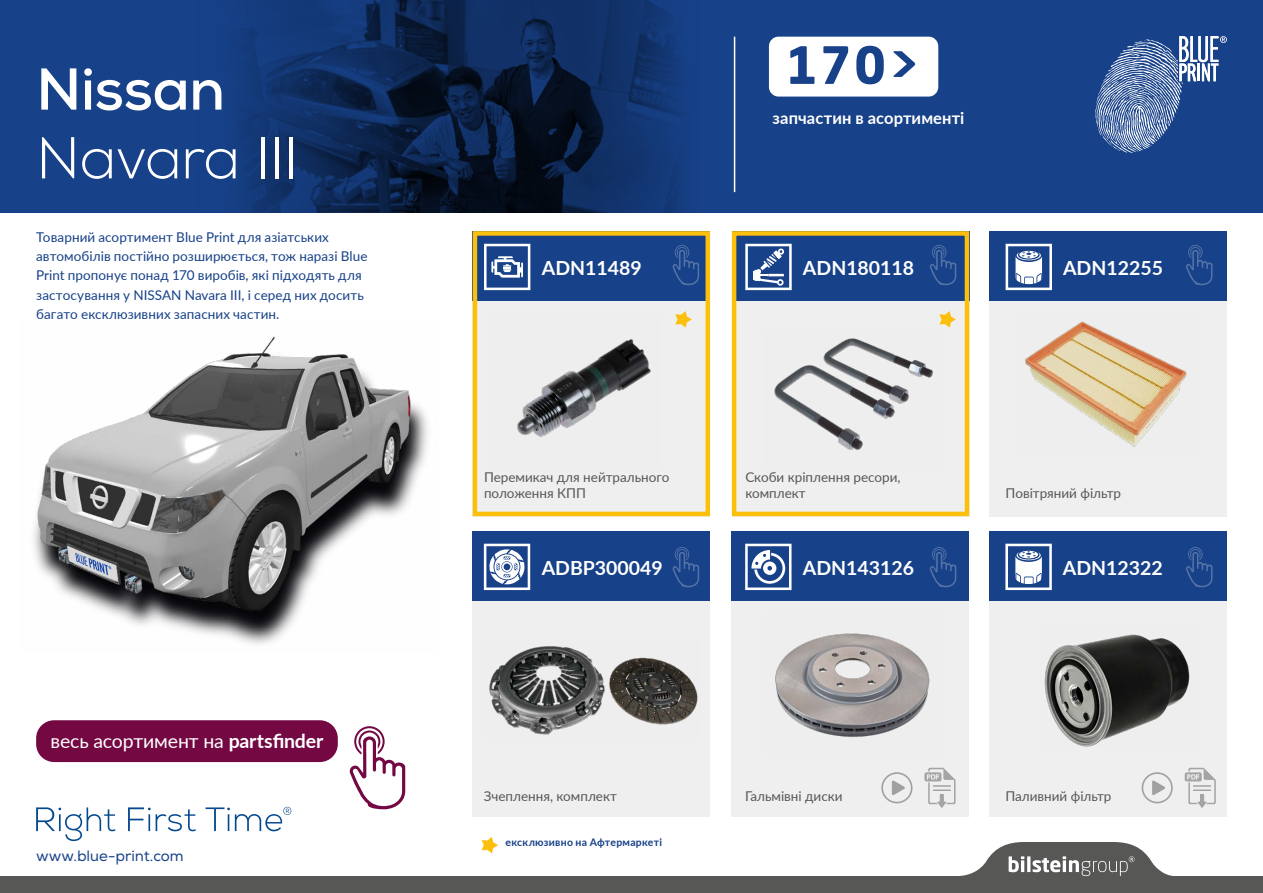
<style>
.page{position:relative;width:1263px;height:893px;background:#fff}
.page>*{position:absolute;margin:0;border:0;box-sizing:border-box;transform-origin:0 0}
.t1{font:300 58.95px "Nexa";letter-spacing:-.02em;color:#fff}
.t2{font:700 58.95px "Nexa";letter-spacing:-.01em;color:#fff}
.t3{font:700 50.7px "Neo Sans Pro";color:#174188}
.t4{font:700 19.5px "Lato";color:#fff}
.t5{font:19.5px "Lato";letter-spacing:-.01em;color:#fff}
.t6{font:700 16.5px "Lato";letter-spacing:.005em;color:#fff}
.t7{font:15px "Nexa";color:#174188}
.t8{font:13.5px/19.2px "Lato";letter-spacing:.005em;color:#174188}
.t9{font:13.5px/16.2px "Lato";color:#575756}
.t10{font:700 10.5px "Lato";letter-spacing:.025em;color:#174188}
.s1{font-weight:700}
</style>
<div class="page">
<svg style="left:36px;top:807px;width:80px;height:34px"></svg>
<svg style="left:128px;top:807px;width:68px;height:24px"></svg>
<svg style="left:206px;top:807px;width:85px;height:24px"></svg>
<div style="left:0;top:876px;width:1263px;height:17px;background:#575756"></div>
<svg style="left:481px;top:842px;width:692px;height:35px"></svg>
<svg style="left:1009px;top:856px;width:125px;height:20px"></svg>
<svg style="left:0;top:0;width:1263px;height:213px;background:#133774"></svg>
<hr style="left:734px;top:37px;width:1px;height:155px;background:#fff">
<div style="left:36px;top:720px;width:302px;height:42px;background:#730842;border-radius:18px"></div>
<svg style="left:349px;top:726px;width:56px;height:83px"></svg>
<div style="left:732px;top:531px;width:237px;height:286px;background:#f0eff0"></div>
<div style="left:732px;top:531px;width:237px;height:70px;background:#174188"></div>
<div style="left:472px;top:531px;width:238px;height:286px;background:#f0eff0"></div>
<div style="left:472px;top:531px;width:238px;height:70px;background:#174188"></div>
<div style="left:732px;top:231px;width:237px;height:286px;background:#f0eff0"></div>
<div style="left:473px;top:231px;width:237px;height:286px;background:#f0eff0"></div>
<div style="left:473px;top:231px;width:237px;height:70px;background:#174188"></div>
<div style="left:732px;top:231px;width:237px;height:70px;background:#174188"></div>
<div style="left:989px;top:531px;width:238px;height:286px;background:#f0eff0"></div>
<img style="left:1044px;top:634px;width:146px;height:113px">
<img style="left:774px;top:338px;width:159px;height:112px">
<svg style="left:484px;top:544px;width:46px;height:46px"></svg>
<svg style="left:745px;top:544px;width:46px;height:46px"></svg>
<div style="left:989px;top:531px;width:238px;height:70px;background:#174188"></div>
<svg style="left:672px;top:245px;width:27px;height:40px"></svg>
<svg style="left:672px;top:547px;width:27px;height:40px"></svg>
<svg style="left:930px;top:245px;width:26px;height:40px"></svg>
<svg style="left:930px;top:547px;width:26px;height:40px"></svg>
<svg style="left:1186px;top:547px;width:26px;height:40px"></svg>
<div style="left:990px;top:231px;width:237px;height:286px;background:#f0eff0"></div>
<div style="left:990px;top:231px;width:237px;height:70px;background:#174188"></div>
<svg style="left:1005px;top:244px;width:47px;height:46px"></svg>
<svg style="left:1186px;top:245px;width:26px;height:40px"></svg>
<svg style="left:745px;top:244px;width:47px;height:46px"></svg>
<svg style="left:675px;top:311px;width:17px;height:17px"></svg>
<svg style="left:939px;top:311px;width:17px;height:17px"></svg>
<svg style="left:1095px;top:36px;width:132px;height:117px;background:#5171a6"></svg>
<div style="left:769px;top:37px;width:169px;height:60px;background:#fff;border-radius:10px"></div>
<svg style="left:484px;top:244px;width:46px;height:46px"></svg>
<svg style="left:1005px;top:544px;width:47px;height:46px"></svg>
<img style="left:775px;top:633px;width:155px;height:104px">
<img style="left:517px;top:339px;width:134px;height:98px">
<div style="left:473px;top:231px;width:237px;height:285px;border:4px solid #fcc00c"></div>
<svg style="left:482px;top:837px;width:16px;height:16px"></svg>
<img style="left:33px;top:336px;width:395px;height:308px">
<div style="left:732px;top:231px;width:237px;height:285px;border:4px solid #fcc00c"></div>
<svg style="left:924px;top:768px;width:31px;height:40px"></svg>
<svg style="left:1185px;top:768px;width:31px;height:40px"></svg>
<svg style="left:881px;top:772px;width:31px;height:31px"></svg>
<svg style="left:1141px;top:772px;width:32px;height:31px"></svg>
<img style="left:1025px;top:321px;width:162px;height:126px">
<img style="left:489px;top:646px;width:209px;height:89px">
<h1 class="t2" style="left:36px;top:51px;width:190px">Nissan</h1>
<h1 class="t1" style="left:36px;top:123px;width:263px">Navara III</h1>
<p class="t8" style="left:36px;top:227px;width:333px">Товарний асортимент Blue Print для азіатських автомобілів постійно розширюється, тож наразі Blue Print пропонує понад 170 виробів, які підходять для застосування у NISSAN Navara III, і серед них досить багато ексклюзивних запасних частин.</p>
<h3 class="t5" style="left:51px;top:727px;width:274px">весь асортимент на <span class="s1">partsfinder</span></h3>
<p class="t7" style="left:36px;top:847px;width:149px">www.blue-print.com</p>
<h3 class="t4" style="left:542px;top:253px;width:101px">ADN11489</h3>
<h2 class="t3" style="left:785px;top:33px;width:137px">170&gt;</h2>
<p class="t6" style="left:772px;top:106px;width:193px">запчастин в асортименті</p>
<h3 class="t4" style="left:803px;top:253px;width:113px">ADN180118</h3>
<h3 class="t4" style="left:1063px;top:253px;width:101px">ADN12255</h3>
<p class="t9" style="left:484px;top:468px;width:187px">Перемикач для нейтрального положення КПП</p>
<h3 class="t4" style="left:542px;top:553px;width:123px">ADBP300049</h3>
<p class="t9" style="left:745px;top:468px;width:157px">Скоби кріплення ресори, комплект</p>
<h3 class="t4" style="left:803px;top:553px;width:113px">ADN143126</h3>
<p class="t9" style="left:1005px;top:484px;width:117px">Повітряний фільтр</p>
<h3 class="t4" style="left:1063px;top:553px;width:101px">ADN12322</h3>
<p class="t9" style="left:484px;top:787px;width:135px">Зчеплення, комплект</p>
<p class="t10" style="left:506px;top:835px;width:158px">ексклюзивно на Афтермаркеті</p>
<p class="t9" style="left:745px;top:787px;width:99px">Гальмівні диски</p>
<p class="t9" style="left:1005px;top:787px;width:107px">Паливний фільтр</p>
</div>
